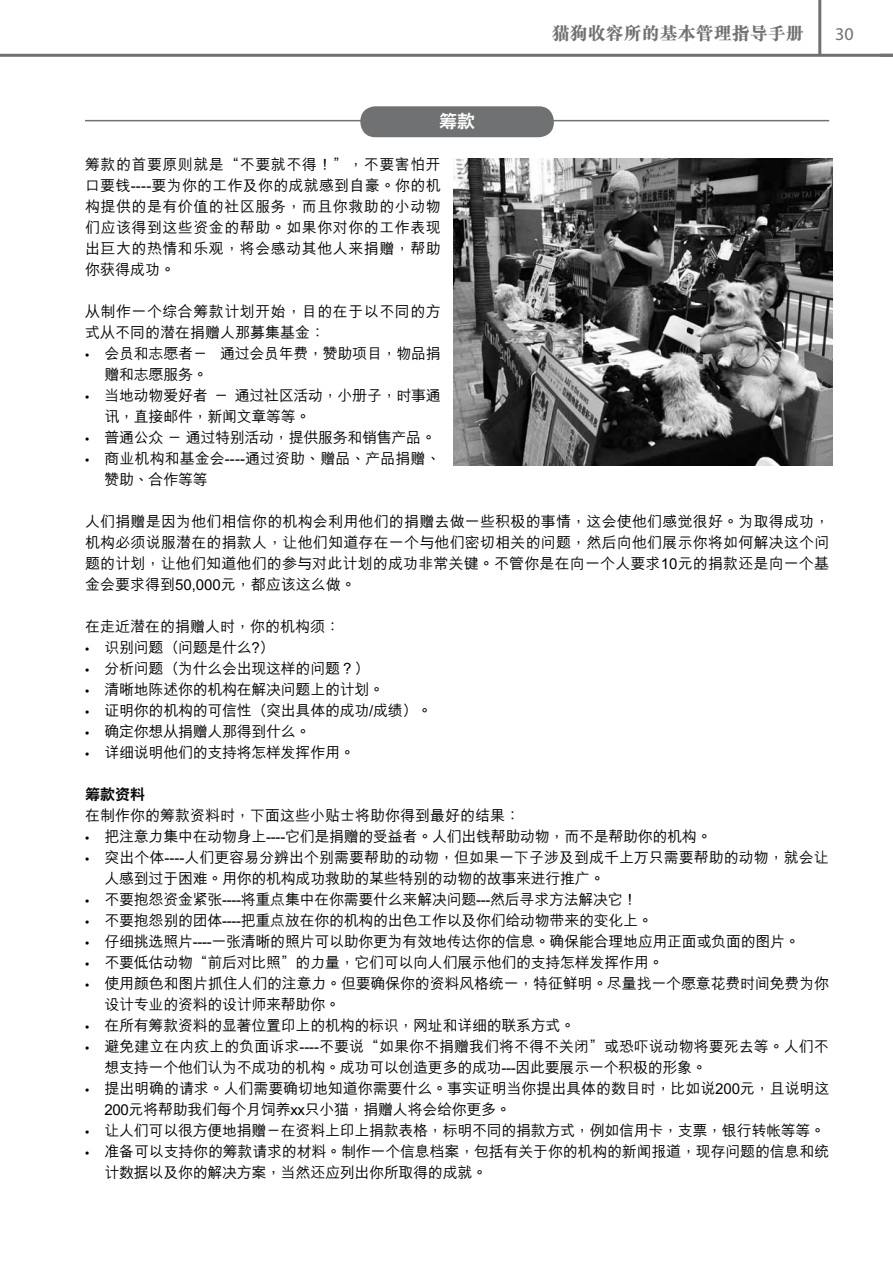
<style>
.page{position:relative;width:893px;height:1263px;background:#fff}
.page>*{position:absolute;margin:0;border:0;box-sizing:border-box;transform-origin:0 0}
.t1{font:800 18px "M Sung GB5";color:#707172}
.t2{font:18px "Myriad Pro";color:#707172}
.t3{font:800 18px "C Hei 2 GB5";color:#fff}
.t4{font:500 15px/21px "M Hei GB5";letter-spacing:-.02em;color:#000}
.t5{font:500 15px/21px "M Hei GB5";color:#000}
.t6{font:500 15px/21px "M Hei GB5";letter-spacing:.03em;color:#000}
.t7{font:500 15px/21px "M Hei GB5";letter-spacing:.005em;color:#000}
.t8{font:800 15px "C Hei 2 GB5";color:#000}
.s1{font-family:"Myriad Pro";font-weight:400}
</style>
<div class="page">
<hr style="left:0;top:54px;width:893px;height:3px;background:#707172">
<hr style="left:818px;top:0;width:3px;height:56px;background:#707172">
<hr style="left:85px;top:120px;width:744px;height:1px;background:#707172">
<div style="left:360px;top:106px;width:194px;height:31px;background:#707172;border-radius:15px"></div>
<img style="left:454px;top:158px;width:378px;height:308px">
<p class="t1" style="left:552px;top:24px;width:253px">貓狗收容所的基本管理指導手冊</p>
<p class="t2" style="left:835px;top:22px;width:20px">30</p>
<p class="t3" style="left:439px;top:112px;width:37px">籌款</p>
<p class="t4" style="left:85px;top:154px;width:357px;text-align:justify">籌款的首要原則就是“不要就不得！”，不要害怕開口要錢----要為你的工作及你的成就感到自豪。你的機構提供的是有價值的社區服務，而且你救助的小動物們應該得到這些資金的幫助。如果你對你的工作表現出巨大的熱情和樂觀，將會感動其他人來捐贈，幫助你獲得成功。</p>
<p class="t6" style="left:85px;top:301px;width:357px">從製作一個綜合籌款計劃開始，目的在於以不同的方式從不同的潛在捐贈人那募集基金：</p>
<p class="t4" style="left:105px;top:343px;width:338px;text-indent:-20px"><span class="s1">•</span> 會員和志願者－ 通過會員年費，贊助項目，物品捐贈和志願服務。</p>
<p class="t4" style="left:105px;top:385px;width:338px;text-indent:-19px"><span class="s1">•</span> 當地動物愛好者－通過社區活動，小冊子，時事通訊，直接郵件，新聞文章等等。</p>
<p class="t4" style="left:85px;top:427px;width:352px"><span class="s1">•</span> 普通公眾－通過特別活動，提供服務和銷售產品。</p>
<p class="t7" style="left:105px;top:448px;width:338px;text-indent:-20px"><span class="s1">•</span> 商業機構和基金會----通過資助、贈品、產品捐贈、贊助、合作等等</p>
<p class="t4" style="left:85px;top:511px;width:746px;text-align:justify">人們捐贈是因為他們相信你的機構會利用他們的捐贈去做一些積極的事情，這會使他們感覺很好。為取得成功，機構必須說服潛在的捐款人，讓他們知道存在一個與他們密切相關的問題，然後向他們展示你將如何解決這個問題的計劃，讓他們知道他們的參與對此計劃的成功非常關鍵。不管你是在向一個人要求10元的捐款還是向一個基金會要求得到50,000元，都應該這麼做。</p>
<p class="t5" style="left:85px;top:616px;width:256px">在走近潛在的捐贈人時，你的機構須：</p>
<p class="t4" style="left:85px;top:637px;width:191px"><span class="s1">•</span> 識別問題（問題是什麼?）</p>
<p class="t4" style="left:85px;top:658px;width:286px"><span class="s1">•</span> 分析問題（為什麼會出現這樣的問題？）</p>
<p class="t4" style="left:85px;top:679px;width:301px"><span class="s1">•</span> 清晰地陳述你的機構在解決問題上的計劃。</p>
<p class="t4" style="left:85px;top:700px;width:349px"><span class="s1">•</span> 證明你的機構的可信性（突出具體的成功/成績）。</p>
<p class="t4" style="left:85px;top:721px;width:227px"><span class="s1">•</span> 確定你想從捐贈人那得到什麼。</p>
<p class="t4" style="left:85px;top:742px;width:271px"><span class="s1">•</span> 詳細說明他們的支持將怎樣發揮作用。</p>
<p class="t8" style="left:85px;top:786px;width:61px">籌款資料</p>
<p class="t5" style="left:85px;top:805px;width:437px">在製作你的籌款資料時，下面這些小貼士將助你得到最好的結果：</p>
<p class="t4" style="left:85px;top:826px;width:628px"><span class="s1">•</span> 把注意力集中在動物身上----它們是捐贈的受益者。人們出錢幫助動物，而不是幫助你的機構。</p>
<p class="t5" style="left:105px;top:847px;width:726px;text-indent:-20px"><span class="s1">•</span> 突出個體----人們更容易分辨出個別需要幫助的動物，但如果一下子涉及到成千上萬隻需要幫助的動物，就會讓人感到過於困難。用你的機構成功救助的某些特別的動物的故事來進行推廣。</p>
<p class="t4" style="left:85px;top:889px;width:554px"><span class="s1">•</span> 不要抱怨資金緊張----將重點集中在你需要什麼來解決問題---然後尋求方法解決它！</p>
<p class="t4" style="left:85px;top:910px;width:569px"><span class="s1">•</span> 不要抱怨別的團體----把重點放在你的機構的出色工作以及你們給動物帶來的變化上。</p>
<p class="t4" style="left:85px;top:931px;width:716px"><span class="s1">•</span> 仔細挑選照片----一張清晰的照片可以助你更為有效地傳達你的信息。確保能合理地應用正面或負面的圖片。</p>
<p class="t4" style="left:85px;top:952px;width:580px"><span class="s1">•</span> 不要低估動物“前後對比照”的力量，它們可以向人們展示他們的支持怎樣發揮作用。</p>
<p class="t4" style="left:105px;top:973px;width:726px;text-indent:-20px"><span class="s1">•</span> 使用顏色和圖片抓住人們的注意力。但要確保你的資料風格統一，特征鮮明。盡量找一個願意花費時間免費為你設計專業的資料的設計師來幫助你。</p>
<p class="t4" style="left:85px;top:1015px;width:492px"><span class="s1">•</span> 在所有籌款資料的顯著位置印上的機構的標識，網址和詳細的聯繫方式。</p>
<p class="t5" style="left:105px;top:1036px;width:726px;text-indent:-20px"><span class="s1">•</span> 避免建立在內疚上的負面訴求----不要說“如果你不捐贈我們將不得不關閉”或恐嚇說動物將要死去等。人們不想支持一個他們認為不成功的機構。成功可以創造更多的成功---因此要展示一個積極的形象。</p>
<p class="t4" style="left:105px;top:1078px;width:726px;text-indent:-20px"><span class="s1">•</span> 提出明確的請求。人們需要確切地知道你需要什麼。事實證明當你提出具體的數目時，比如說200元，且說明這<br>200元將幫助我們每個月飼養xx只小貓，捐贈人將會給你更多。</p>
<p class="t4" style="left:85px;top:1120px;width:742px"><span class="s1">•</span> 讓人們可以很方便地捐贈－在資料上印上捐款表格，標明不同的捐款方式，例如信用卡，支票，銀行轉帳等等。</p>
<p class="t4" style="left:105px;top:1141px;width:726px;text-indent:-20px"><span class="s1">•</span> 準備可以支持你的籌款請求的材料。製作一個信息檔案，包括有關於你的機構的新聞報道，現存問題的信息和統計數據以及你的解決方案，當然還應列出你所取得的成就。</p>
</div>
